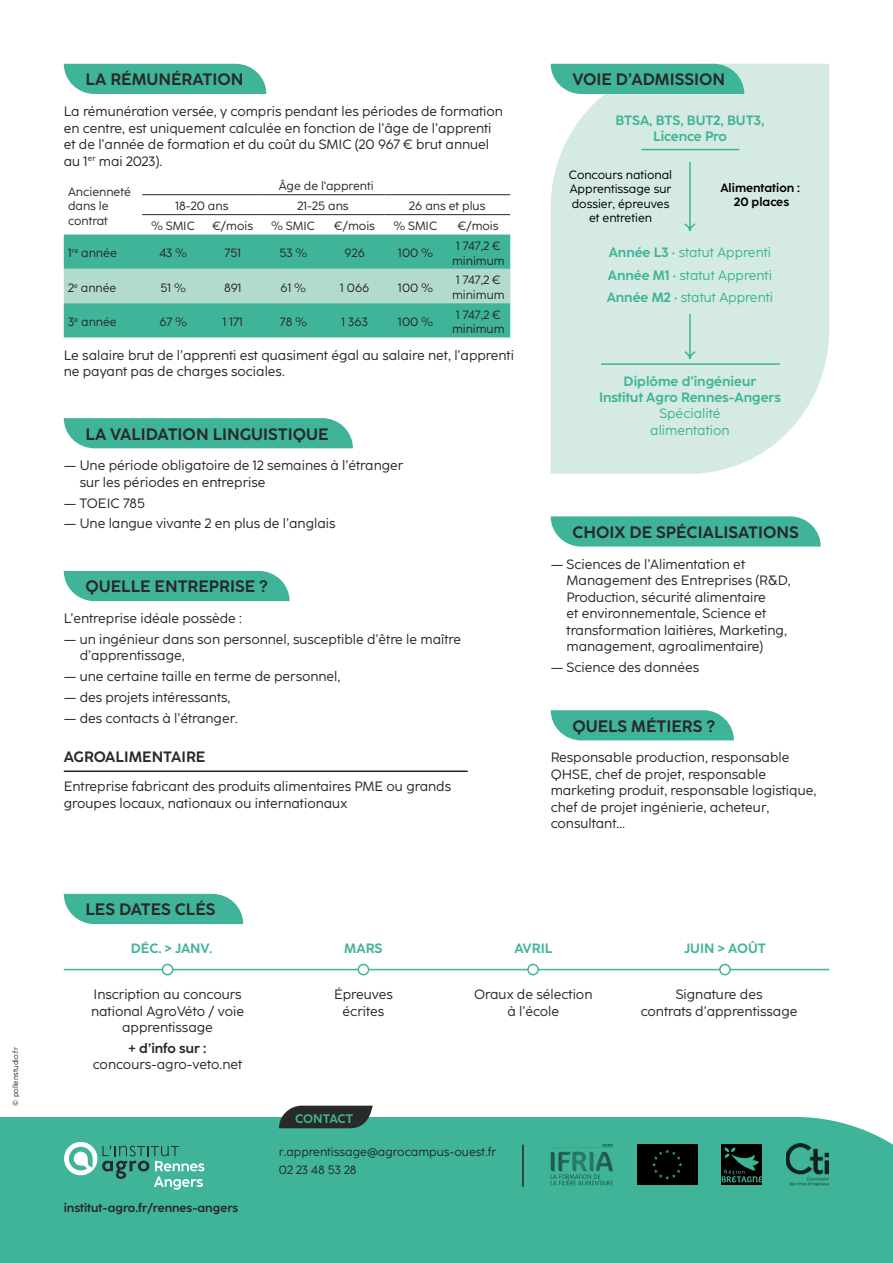
<style>
.page{position:relative;width:893px;height:1263px;background:#fff}
.page>*{position:absolute;margin:0;border:0;box-sizing:border-box;transform-origin:0 0}
.t1{font:700 16.5px "Coco Sharp";color:#282929}
.t2{font:700 15px "Coco Sharp";color:#282929}
.t3{font:13.5px/16.5px "Coco Sharp";color:#282929}
.t4{font:700 13.5px/16.2px "Coco Sharp";color:#3fb498;text-align:center}
.t5{font:13.5px/22.5px "Coco Sharp";color:#3fb498;text-align:center}
.t6{font:700 13.5px "Coco Sharp";color:#282929}
.t7{font:700 12.3px "Coco Sharp";letter-spacing:-.01em;color:#3fb498}
.t8{font:12px/14.4px "Coco Sharp";color:#282929;text-align:center}
.t9{font:12px/14.4px "Coco Sharp";color:#000;text-align:center}
.t10{font:700 12px "Coco Sharp";color:#282929}
.t11{font:700 12px/14.4px "Coco Sharp";color:#000;text-align:center}
.t12{font:7.5px "Coco Sharp";color:#282929}
.s1{font-weight:700}
</style>
<div class="page">
<svg style="left:64px;top:418px;width:289px;height:30px"></svg>
<svg style="left:551px;top:516px;width:270px;height:31px"></svg>
<svg style="left:551px;top:710px;width:183px;height:30px"></svg>
<svg style="left:64px;top:894px;width:179px;height:30px"></svg>
<hr style="left:64px;top:770px;width:404px;height:2px;background:#282929">
<div style="left:64px;top:571px;width:226px;height:30px;background:#3fb498"></div>
<div style="left:0;top:1117px;width:893px;height:146px;background:#3fb498"></div>
<svg style="left:64px;top:1142px;width:140px;height:47px"></svg>
<svg style="left:279px;top:1106px;width:94px;height:22px"></svg>
<hr style="left:522px;top:1144px;width:2px;height:43px;background:#282929">
<svg style="left:551px;top:1144px;width:62px;height:41px"></svg>
<img style="left:786px;top:1144px;width:42px;height:41px">
<div style="left:637px;top:1144px;width:60px;height:41px;background:#000"></div>
<svg style="left:652px;top:1149px;width:30px;height:30px"></svg>
<svg style="left:722px;top:1144px;width:40px;height:41px"></svg>
<svg style="left:722px;top:1147px;width:40px;height:35px"></svg>
<hr style="left:64px;top:969px;width:765px;height:1px;background:#3fb498">
<div style="left:162px;top:964px;width:11px;height:11px;background:#fff;border-radius:50%"></div>
<div style="left:162px;top:964px;width:11px;height:11px;border:2px solid #3fb498;border-radius:50%"></div>
<div style="left:358px;top:964px;width:10px;height:11px;background:#fff;border-radius:50%"></div>
<div style="left:358px;top:964px;width:11px;height:11px;border:2px solid #3fb498;border-radius:50%"></div>
<div style="left:528px;top:964px;width:10px;height:11px;background:#fff;border-radius:50%"></div>
<div style="left:527px;top:964px;width:12px;height:11px;border:2px solid #3fb498;border-radius:50%"></div>
<div style="left:720px;top:964px;width:10px;height:11px;background:#fff;border-radius:50%"></div>
<div style="left:719px;top:964px;width:12px;height:11px;border:2px solid #3fb498;border-radius:50%"></div>
<div style="left:551px;top:64px;width:278px;height:410px;background:#d4eae2"></div>
<svg style="left:551px;top:64px;width:193px;height:30px"></svg>
<svg style="left:683px;top:160px;width:14px;height:200px"></svg>
<hr style="left:641px;top:149px;width:98px;height:1px;background:#3fb498">
<hr style="left:601px;top:363px;width:179px;height:2px;background:#3fb498">
<div style="left:64px;top:64px;width:202px;height:30px;background:#3fb498"></div>
<div style="left:64px;top:235px;width:446px;height:102px;background:#3fb498"></div>
<div style="left:64px;top:269px;width:446px;height:34px;background:#b3dbcd"></div>
<hr style="left:142px;top:194px;width:62px;height:1px;background:#282929">
<hr style="left:204px;top:194px;width:58px;height:1px;background:#282929">
<hr style="left:262px;top:194px;width:63px;height:1px;background:#282929">
<hr style="left:325px;top:194px;width:59px;height:1px;background:#282929">
<hr style="left:384px;top:194px;width:62px;height:1px;background:#282929">
<hr style="left:446px;top:194px;width:64px;height:1px;background:#282929">
<hr style="left:142px;top:214px;width:62px;height:1px;background:#282929">
<hr style="left:204px;top:214px;width:58px;height:1px;background:#282929">
<hr style="left:262px;top:214px;width:63px;height:1px;background:#282929">
<hr style="left:325px;top:214px;width:59px;height:1px;background:#282929">
<hr style="left:384px;top:214px;width:62px;height:1px;background:#282929">
<hr style="left:446px;top:214px;width:64px;height:1px;background:#282929">
<p class="t12" style="left:11px;top:1106px;width:60px;rotate:-90deg">© pollenstudio.fr</p>
<p class="t1" style="left:85px;top:70px;width:160px">LA RÉMUNÉRATION</p>
<p class="t3" style="left:64px;top:103px;width:441px">La rémunération versée, y compris pendant les périodes de formation en centre, est uniquement calculée en fonction de l’âge de l’apprenti et de l’année de formation et du coût du SMIC (20 967 € brut annuel au 1<sup>er</sup> mai 2023).</p>
<p class="t8" style="left:68px;top:185px;width:64px;text-align:left">Ancienneté dans le contrat</p>
<p class="t8" style="left:279px;top:179px;width:96px">Âge de l'apprenti</p>
<p class="t8" style="left:175px;top:199px;width:54px">18-20 ans</p>
<p class="t8" style="left:298px;top:199px;width:53px">21-25 ans</p>
<p class="t8" style="left:409px;top:199px;width:78px">26 ans et plus</p>
<p class="t8" style="left:151px;top:219px;width:45px">% SMIC</p>
<p class="t8" style="left:213px;top:219px;width:42px">€/mois</p>
<p class="t8" style="left:272px;top:219px;width:45px">% SMIC</p>
<p class="t8" style="left:335px;top:219px;width:42px">€/mois</p>
<p class="t8" style="left:394px;top:219px;width:45px">% SMIC</p>
<p class="t8" style="left:458px;top:219px;width:42px">€/mois</p>
<p class="t8" style="left:68px;top:246px;width:50px">1<sup>re</sup> année</p>
<p class="t8" style="left:159px;top:246px;width:29px">43 %</p>
<p class="t8" style="left:224px;top:246px;width:18px">751</p>
<p class="t8" style="left:279px;top:246px;width:29px">53 %</p>
<p class="t8" style="left:345px;top:246px;width:22px">926</p>
<p class="t8" style="left:398px;top:246px;width:36px">100 %</p>
<p class="t8" style="left:452px;top:239px;width:54px">1 747,2 € minimum</p>
<p class="t8" style="left:68px;top:280px;width:50px">2<sup>e</sup> année</p>
<p class="t8" style="left:161px;top:280px;width:27px">51 %</p>
<p class="t8" style="left:224px;top:280px;width:19px">891</p>
<p class="t8" style="left:281px;top:280px;width:27px">61 %</p>
<p class="t8" style="left:340px;top:280px;width:31px">1 066</p>
<p class="t8" style="left:398px;top:280px;width:36px">100 %</p>
<p class="t8" style="left:452px;top:273px;width:54px">1 747,2 € minimum</p>
<p class="t8" style="left:68px;top:315px;width:50px">3<sup>e</sup> année</p>
<p class="t8" style="left:160px;top:315px;width:29px">67 %</p>
<p class="t8" style="left:223px;top:315px;width:22px">1 171</p>
<p class="t8" style="left:280px;top:315px;width:28px">78 %</p>
<p class="t8" style="left:341px;top:315px;width:28px">1 363</p>
<p class="t8" style="left:398px;top:315px;width:36px">100 %</p>
<p class="t8" style="left:452px;top:307px;width:54px">1 747,2 € minimum</p>
<p class="t1" style="left:572px;top:70px;width:154px">VOIE D’ADMISSION</p>
<p class="t4" style="left:615px;top:112px;width:150px">BTSA, BTS, BUT2, BUT3,<br>Licence Pro</p>
<p class="t9" style="left:569px;top:168px;width:105px">Concours national<br>Apprentissage sur dossier, épreuves et entretien</p>
<p class="t11" style="left:720px;top:180px;width:81px">Alimentation :<br>20 places</p>
<p class="t5" style="left:607px;top:241px;width:168px;text-align:left"><span class="s1">Année L3</span> • statut Apprenti<br><span class="s1">Année M1</span> • statut Apprenti<br><span class="s1">Année M2</span> • statut Apprenti</p>
<p class="t3" style="left:64px;top:347px;width:452px">Le salaire brut de l’apprenti est quasiment égal au salaire net, l’apprenti ne payant pas de charges sociales.</p>
<p class="t4" style="left:599px;top:373px;width:183px">Diplôme d’ingénieur<br>Institut Agro Rennes-Angers</p>
<p class="t5" style="left:650px;top:406px;width:81px;line-height:16.2px">Spécialité alimentation</p>
<p class="t1" style="left:85px;top:424px;width:245px">LA VALIDATION LINGUISTIQUE</p>
<p class="t3" style="left:80px;top:457px;width:325px;text-indent:-16px">— Une période obligatoire de 12 semaines à l’étranger sur les périodes en entreprise</p>
<p class="t3" style="left:64px;top:495px;width:83px">— TOEIC 785</p>
<p class="t3" style="left:64px;top:515px;width:273px">— Une langue vivante 2 en plus de l’anglais</p>
<p class="t1" style="left:572px;top:522px;width:228px">CHOIX DE SPÉCIALISATIONS</p>
<p class="t3" style="left:567px;top:556px;width:226px;text-indent:-16px">— Sciences de l’Alimentation et Management des Entreprises (R&amp;D, Production, sécurité alimentaire<br>et environnementale, Science et transformation laitières, Marketing, management, agroalimentaire)</p>
<p class="t3" style="left:551px;top:659px;width:150px">— Science des données</p>
<p class="t1" style="left:85px;top:577px;width:184px">QUELLE ENTREPRISE ?</p>
<p class="t3" style="left:64px;top:610px;width:180px">L’entreprise idéale possède :</p>
<p class="t3" style="left:80px;top:631px;width:383px;text-indent:-16px">— un ingénieur dans son personnel, susceptible d’être le maître d’apprentissage,</p>
<p class="t3" style="left:64px;top:668px;width:278px">— une certaine taille en terme de personnel,</p>
<p class="t3" style="left:64px;top:689px;width:168px">— des projets intéressants,</p>
<p class="t3" style="left:64px;top:710px;width:176px">— des contacts à l’étranger.</p>
<p class="t2" style="left:64px;top:748px;width:143px">AGROALIMENTAIRE</p>
<p class="t3" style="left:64px;top:778px;width:389px">Entreprise fabricant des produits alimentaires PME ou grands groupes locaux, nationaux ou internationaux</p>
<p class="t1" style="left:572px;top:716px;width:144px">QUELS MÉTIERS ?</p>
<p class="t3" style="left:551px;top:749px;width:267px">Responsable production, responsable QHSE, chef de projet, responsable marketing produit, responsable logistique, chef de projet ingénierie, acheteur, consultant…</p>
<p class="t1" style="left:85px;top:900px;width:132px">LES DATES CLÉS</p>
<p class="t4" style="left:131px;top:940px;width:83px">DÉC. &gt; JANV.</p>
<p class="t4" style="left:344px;top:940px;width:40px">MARS</p>
<p class="t4" style="left:514px;top:940px;width:40px">AVRIL</p>
<p class="t4" style="left:684px;top:940px;width:83px">JUIN &gt; AOÛT</p>
<p class="t3" style="left:91px;top:986px;width:154px;text-align:center">Inscription au concours national AgroVéto / voie apprentissage</p>
<p class="t6" style="left:129px;top:1040px;width:79px">+ d’info sur :</p>
<p class="t3" style="left:93px;top:1056px;width:151px">concours-agro-veto.net</p>
<p class="t10" style="left:64px;top:1200px;width:176px">institut-agro.fr/rennes-angers</p>
<p class="t3" style="left:334px;top:986px;width:60px;text-align:center">Épreuves écrites</p>
<p class="t3" style="left:474px;top:986px;width:120px;text-align:center">Oraux de sélection à l’école</p>
<p class="t3" style="left:641px;top:986px;width:158px;text-align:center">Signature des<br>contrats d’apprentissage</p>
<p class="t7" style="left:295px;top:1111px;width:59px">CONTACT</p>
<p class="t8" style="left:279px;top:1143px;width:219px;line-height:18px;text-align:left">r.apprentissage@agrocampus-ouest.fr<br>02 23 48 53 28</p>
</div>
